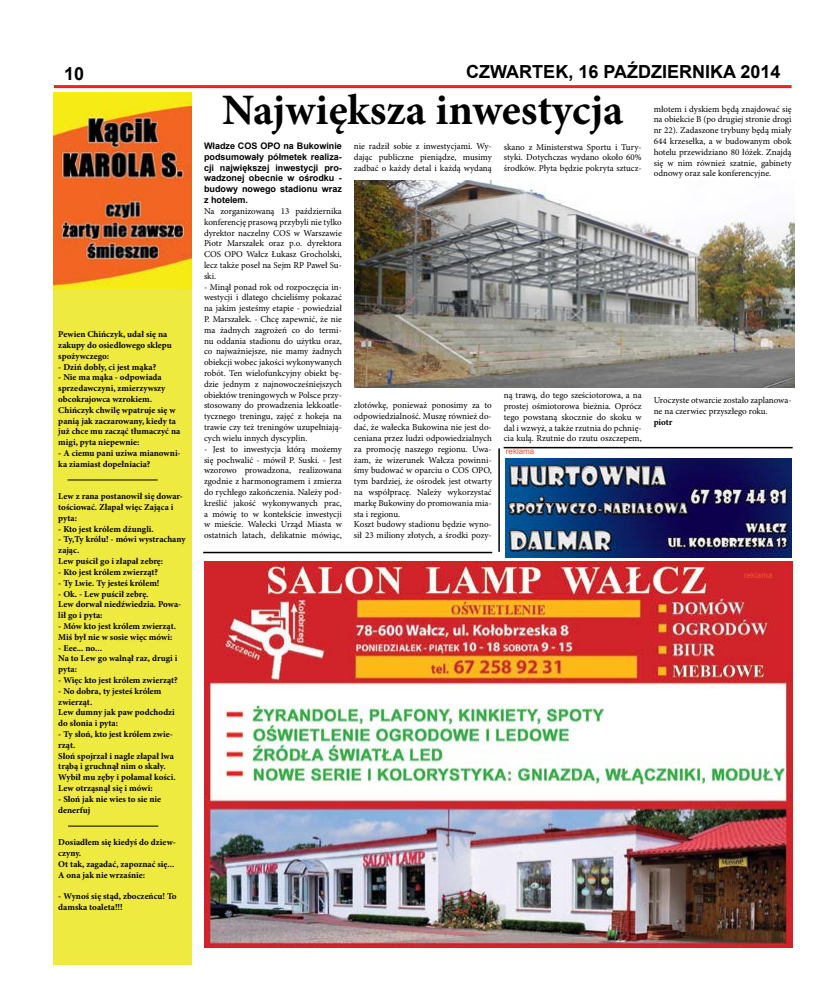
<style>
.page{position:relative;width:820px;height:993px;background:#fff}
.page>*{position:absolute;margin:0;border:0;box-sizing:border-box;transform-origin:0 0}
.t1{font:700 43.5px "Minion Pro";color:#000}
.t2{font:700 18px "Arial";color:#000}
.t3{font:9px/10.8px "Minion Pro";color:#000;text-align:justify}
.t4{font:700 9px/10.8px "Minion Pro";color:#000}
.t5{font:700 9px/10.8px "Arial";color:#000;text-align:justify}
.t6{font:8px "Arial";color:#f05135}
</style>
<div class="page">
<hr style="left:54px;top:85px;width:737px;height:3px;background:#ed2124">
<img style="left:204px;top:561px;width:588px;height:386px">
<img style="left:505px;top:458px;width:286px;height:99px">
<img style="left:53px;top:93px;width:138px;height:196px">
<div style="left:53px;top:289px;width:138px;height:675px;background:#efea40"></div>
<hr style="left:67px;top:479px;width:91px;height:1px;background:#000">
<hr style="left:68px;top:825px;width:90px;height:1px;background:#000">
<hr style="left:503px;top:447px;width:289px;height:1px;background:#000">
<hr style="left:203px;top:551px;width:289px;height:2px;background:#000">
<hr style="left:498px;top:448px;width:1px;height:103px;background:#000">
<img style="left:354px;top:181px;width:439px;height:206px">
<h2 class="t2" style="left:64px;top:62px;width:22px">10</h2>
<p class="t4" style="left:58px;top:328px;width:115px">Pewien Chińczyk, udał się na zakupy do osiedlowego sklepu spożywczego:</p>
<p class="t4" style="left:58px;top:361px;width:99px">- Dziń dobly, ci jest mąka?</p>
<p class="t4" style="left:58px;top:372px;width:123px">- Nie ma mąka - odpowiada sprzedawczyni, zmierzywszy obcokrajowca wzrokiem.<br>Chińczyk chwilę wpatruje się w panią jak zaczarowany, kiedy ta już chce mu zacząć tłumaczyć na migi, pyta niepewnie:</p>
<p class="t4" style="left:58px;top:447px;width:124px">- A ciemu pani uziwa mianowni&shy;ka ziamiast dopełniacia?</p>
<p class="t4" style="left:58px;top:490px;width:126px">Lew z rana postanowił się dowar&shy;tościować. Złapał więc Zająca i pyta:</p>
<p class="t4" style="left:58px;top:523px;width:97px">- Kto jest królem dżungli.</p>
<p class="t4" style="left:58px;top:534px;width:129px">- Ty,Ty królu! - mówi wystrachany zając.<br>Lew puścił go i złapał zebrę:</p>
<p class="t4" style="left:58px;top:566px;width:101px">- Kto jest królem zwierząt?</p>
<p class="t4" style="left:58px;top:577px;width:103px">- Ty Lwie. Ty jesteś królem!</p>
<p class="t4" style="left:58px;top:588px;width:124px">- Ok. - Lew puścił zebrę.<br>Lew dorwał niedźwiedzia. Powa&shy;lił go i pyta:</p>
<p class="t4" style="left:58px;top:620px;width:119px">- Mów kto jest królem zwierząt.<br>Miś był nie w sosie więc mówi:</p>
<p class="t4" style="left:58px;top:642px;width:121px">- Eee... no...<br>Na to Lew go walnął raz, drugi i pyta:</p>
<p class="t4" style="left:58px;top:674px;width:121px">- Więc kto jest królem zwierząt?</p>
<p class="t4" style="left:58px;top:685px;width:118px">- No dobra, ty jesteś królem zwierząt.<br>Lew dumny jak paw podchodzi do słonia i pyta:</p>
<p class="t4" style="left:58px;top:728px;width:119px">- Ty słoń, kto jest królem zwie&shy;rząt.<br>Słoń spojrzał i nagle złapał lwa trąbą i gruchnął nim o skały.<br>Wybił mu zęby i połamał kości.<br>Lew otrząsnął się i mówi:</p>
<p class="t4" style="left:58px;top:793px;width:104px">- Słoń jak nie wies to sie nie denerfuj</p>
<p class="t4" style="left:58px;top:836px;width:119px">Dosiadłem się kiedyś do dziew&shy;czyny.<br>Ot tak, zagadać, zapoznać się...<br>A ona jak nie wrzaśnie:</p>
<p class="t4" style="left:58px;top:890px;width:120px">- Wynoś się stąd, zboczeńcu! To damska toaleta!!!</p>
<h2 class="t2" style="left:466px;top:60px;width:316px">CZWARTEK, 16 PAŹDZIERNIKA 2014</h2>
<h1 class="t1" style="left:222px;top:80px;width:403px">Największa inwestycja</h1>
<p class="t5" style="left:204px;top:141px;width:139px">Władze COS OPO na Bukowinie podsumowały półmetek realiza&shy;cji największej inwestycji pro&shy;wadzonej obecnie w ośrodku - budowy nowego stadionu wraz z hotelem.</p>
<p class="t3" style="left:204px;top:205px;width:139px">Na zorganizowaną 13 października konferencję prasową przybyli nie tylko dyrektor naczelny COS w Warszawie Piotr Marszałek oraz p.o. dyrektora COS OPO Wałcz Łukasz Grocholski, lecz także poseł na Sejm RP Paweł Su&shy;ski.</p>
<p class="t3" style="left:204px;top:281px;width:139px">- Minął ponad rok od rozpoczęcia in&shy;westycji i dlatego chcieliśmy pokazać na jakim jesteśmy etapie - powiedział P. Marszałek. - Chcę zapewnić, że nie ma żadnych zagrożeń co do termi&shy;nu oddania stadionu do użytku oraz, co najważniejsze, nie mamy żadnych obiekcji wobec jakości wykonywanych robót. Ten wielofunkcyjny obiekt bę&shy;dzie jednym z najnowocześniejszych obiektów treningowych w Polsce przy&shy;stosowany do prowadzenia lekkoatle&shy;tycznego treningu, zajęć z hokeja na trawie czy też treningów uzupełniają&shy;cych wielu innych dyscyplin.</p>
<p class="t3" style="left:204px;top:443px;width:139px">- Jest to inwestycja którą możemy się pochwalić - mówił P. Suski. - Jest wzorowo prowadzona, realizowana zgodnie z harmonogramem i zmierza do rychłego zakończenia. Należy pod&shy;kreślić jakość wykonywanych prac, a mówię to w kontekście inwestycji w mieście. Wałecki Urząd Miasta w ostatnich latach, delikatnie mówiąc,</p>
<p class="t3" style="left:354px;top:141px;width:139px">nie radził sobie z inwestycjami. Wy&shy;dając publiczne pieniądze, musimy zadbać o każdy detal i każdą wydaną</p>
<p class="t3" style="left:503px;top:141px;width:139px">skano z Ministerstwa Sportu i Tury&shy;styki. Dotychczas wydano około 60% środków. Płyta będzie pokryta sztucz-</p>
<p class="t3" style="left:503px;top:390px;width:139px">ną trawą, do tego sześciotorowa, a na prostej ośmiotorowa bieżnia. Oprócz tego powstaną skocznie do skoku w dal i wzwyż, a także rzutnia do pchnię&shy;cia kulą. Rzutnie do rzutu oszczepem,</p>
<p class="t3" style="left:354px;top:400px;width:139px;text-align:left">złotówkę, ponieważ ponosimy za to odpowiedzialność. Muszę również do&shy;dać, że wałecka Bukowina nie jest do&shy;ceniana przez ludzi odpowiedzialnych za promocję naszego regionu. Uwa&shy;żam, że wizerunek Wałcza powinni&shy;śmy budować w oparciu o COS OPO, tym bardziej, że ośrodek jest otwarty na współpracę. Należy wykorzystać markę Bukowiny do promowania mia&shy;sta i regionu.<br>Koszt budowy stadionu będzie wyno&shy;sił 23 miliony złotych, a środki pozy-</p>
<p class="t6" style="left:505px;top:446px;width:30px">reklama</p>
<p class="t3" style="left:653px;top:103px;width:139px">młotem i dyskiem będą znajdować się na obiekcie B (po drugiej stronie drogi nr 22). Zadaszone trybuny będą miały 644 krzesełka, a w budowanym obok hotelu przewidziano 80 łóżek. Znajdą się w nim również szatnie, gabinety odnowy oraz sale konferencyjne.</p>
<p class="t3" style="left:653px;top:395px;width:139px">Uroczyste otwarcie zostało zaplanowa&shy;ne na czerwiec przyszłego roku.</p>
<p class="t4" style="left:653px;top:416px;width:20px">piotr</p>
<p class="t6" style="left:743px;top:570px;width:30px">reklama</p>
</div>
